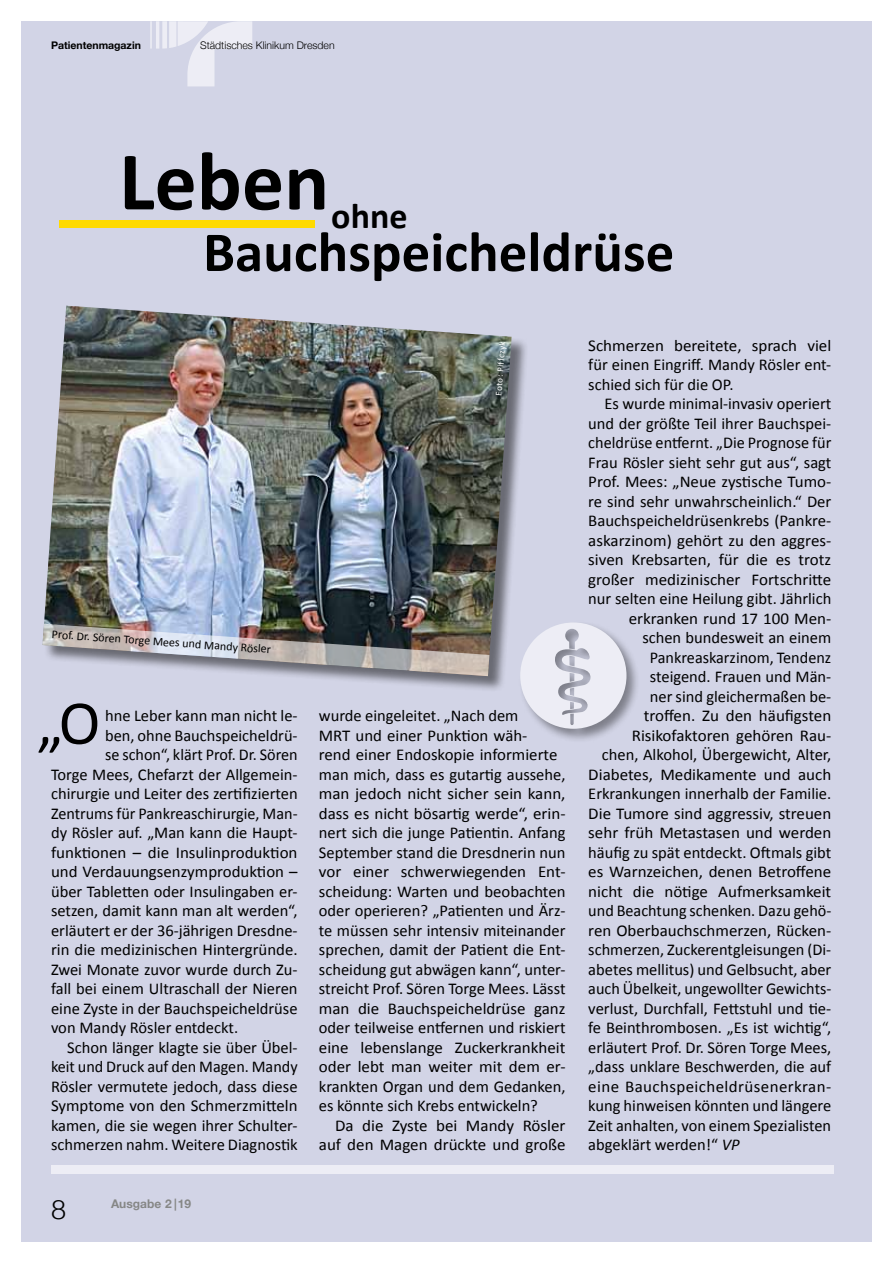
<style>
.page{position:relative;width:893px;height:1263px;background:#fff}
.page>*{position:absolute;margin:0;border:0;box-sizing:border-box;transform-origin:0 0}
.t1{font:700 84px "Calibri";color:#000}
.t2{font:63px "Calibri";color:#000}
.t3{font:700 57px "Calibri";color:#000}
.t4{font:700 36px "Calibri";color:#000}
.t5{font:300 27px "Helvetica Neue";color:#000}
.t6{font:16.5px/19.5px "Calibri";color:#000}
.t7{font:16.5px "Calibri";letter-spacing:.025em;color:#000}
.t8{font:12px "Calibri";color:#000}
.t9{font:700 12px "Helvetica Neue";color:#868786}
.t10{font:300 10.5px "Helvetica Neue";color:#000}
.t11{font:700 10.5px "Helvetica Neue";color:#000}
.t12{font:9px "Calibri";color:#fff}
.s1{font-style:italic}
</style>
<div class="page">
<div style="left:21px;top:21px;width:851px;height:1221px;background:#d2d4e6"></div>
<div style="left:60px;top:220px;width:255px;height:8px;background:#ffda00"></div>
<div style="left:44px;top:307px;width:484px;height:386px;background:#000;opacity:.5"></div>
<img style="left:44px;top:306px;width:468px;height:370px">
<img style="left:43px;top:624px;width:446px;height:52px">
<svg style="left:150px;top:21px;width:102px;height:65px"></svg>
<div style="left:51px;top:1165px;width:782px;height:9px;background:#ededf5"></div>
<div style="left:518px;top:620px;width:122px;height:123px;background:#000;opacity:.67"></div>
<svg style="left:520px;top:622px;width:106px;height:107px"></svg>
<p class="t11" style="left:51px;top:37px;width:92px">Patientenmagazin</p>
<p class="t10" style="left:200px;top:37px;width:136px">Städtisches Klinikum Dresden</p>
<h1 class="t1" style="left:119px;top:129px;width:212px">Leben</h1>
<h3 class="t4" style="left:331px;top:194px;width:78px">ohne</h3>
<h3 class="t3" style="left:203px;top:217px;width:473px">Bauchspeicheldrüse</h3>
<p class="t12" style="left:493px;top:395px;width:56px;rotate:-86deg">Foto: Piffczyk</p>
<p class="t8" style="left:52px;top:626px;width:221px;rotate:4deg">Prof. Dr. Sören Torge Mees und Mandy Rösler</p>
<h2 class="t2" style="left:37px;top:684px;width:65px">„O</h2>
<p class="t6" style="left:105px;top:705px;width:194px">hne Leber kann man nicht le-</p>
<p class="t6" style="left:105px;top:725px;width:194px">ben, ohne Bauchspeicheldrü-</p>
<p class="t6" style="left:105px;top:744px;width:194px">se schon“, klärt Prof. Dr. Sören</p>
<p class="t6" style="left:51px;top:764px;width:248px">Torge Mees, Chefarzt der Allgemein-</p>
<p class="t6" style="left:51px;top:783px;width:248px">chirurgie und Leiter des zertifizierten</p>
<p class="t6" style="left:51px;top:803px;width:248px">Zentrums für Pankreaschirurgie, Man-</p>
<p class="t6" style="left:51px;top:822px;width:248px">dy Rösler auf. „Man kann die Haupt-</p>
<p class="t6" style="left:51px;top:842px;width:248px">funktionen – die Insulinproduktion</p>
<p class="t6" style="left:51px;top:861px;width:248px">und Verdauungsenzymproduktion –</p>
<p class="t6" style="left:51px;top:881px;width:248px">über Tabletten oder Insulingaben er-</p>
<p class="t6" style="left:51px;top:900px;width:248px">setzen, damit kann man alt werden“,</p>
<p class="t6" style="left:51px;top:920px;width:248px">erläutert er der 36-jährigen Dresdne-</p>
<p class="t6" style="left:51px;top:939px;width:248px">rin die medizinischen Hintergründe.</p>
<p class="t6" style="left:51px;top:959px;width:248px">Zwei Monate zuvor wurde durch Zu-</p>
<p class="t6" style="left:51px;top:978px;width:248px">fall bei einem Ultraschall der Nieren</p>
<p class="t6" style="left:51px;top:998px;width:248px">eine Zyste in der Bauchspeicheldrüse</p>
<p class="t6" style="left:51px;top:1017px;width:189px">von Mandy Rösler entdeckt.</p>
<p class="t6" style="left:67px;top:1037px;width:232px">Schon länger klagte sie über Übel-</p>
<p class="t6" style="left:51px;top:1056px;width:248px">keit und Druck auf den Magen. Mandy</p>
<p class="t6" style="left:51px;top:1076px;width:248px">Rösler vermutete jedoch, dass diese</p>
<p class="t6" style="left:51px;top:1095px;width:248px">Symptome von den Schmerzmitteln</p>
<p class="t6" style="left:51px;top:1115px;width:248px">kamen, die sie wegen ihrer Schulter-</p>
<p class="t6" style="left:51px;top:1134px;width:248px">schmerzen nahm. Weitere Diagnostik</p>
<h3 class="t5" style="left:51px;top:1187px;width:17px">8</h3>
<p class="t9" style="left:111px;top:1195px;width:82px">Ausgabe 2 |19</p>
<p class="t6" style="left:319px;top:705px;width:248px">wurde eingeleitet. „Nach dem<br>MRT und einer Punktion wäh-<br>rend einer Endoskopie informierte man mich, dass es gutartig aussehe, man jedoch nicht sicher sein kann, dass es nicht bösartig werde“, erin&shy;nert sich die junge Patientin. Anfang September stand die Dresdnerin nun vor einer schwerwiegenden Ent&shy;scheidung: Warten und beobachten oder operieren? „Patienten und Ärz&shy;te müssen sehr intensiv miteinander sprechen, damit der Patient die Ent&shy;scheidung gut abwägen kann“, unter&shy;streicht Prof. Sören Torge Mees. Lässt man die Bauchspeicheldrüse ganz oder teilweise entfernen und riskiert eine lebenslange Zuckerkrankheit oder lebt man weiter mit dem er&shy;krankten Organ und dem Gedanken, es könnte sich Krebs entwickeln?</p>
<p class="t6" style="left:319px;top:1115px;width:248px;text-align:right">Da die Zyste bei Mandy Rösler auf den Magen drückte und große</p>
<p class="t6" style="left:588px;top:335px;width:245px;text-align:justify">Schmerzen bereitete, sprach viel für einen Eingriff. Mandy Rösler ent&shy;schied sich für die OP.</p>
<p class="t6" style="left:604px;top:393px;width:228px">Es wurde minimal-invasiv operiert</p>
<p class="t6" style="left:588px;top:413px;width:244px">und der größte Teil ihrer Bauchspei-</p>
<p class="t6" style="left:588px;top:432px;width:245px">cheldrüse entfernt. „Die Prognose für</p>
<p class="t6" style="left:588px;top:452px;width:245px">Frau Rösler sieht sehr gut aus“, sagt</p>
<p class="t6" style="left:588px;top:471px;width:244px">Prof. Mees: „Neue zystische Tumo-</p>
<p class="t6" style="left:588px;top:491px;width:245px">re sind sehr unwahrscheinlich.“ Der</p>
<p class="t6" style="left:588px;top:510px;width:244px">Bauchspeicheldrüsenkrebs (Pankre-</p>
<p class="t6" style="left:588px;top:530px;width:244px">askarzinom) gehört zu den aggres-</p>
<p class="t6" style="left:588px;top:549px;width:244px">siven Krebsarten, für die es trotz</p>
<p class="t6" style="left:588px;top:569px;width:245px">großer medizinischer Fortschritte</p>
<p class="t6" style="left:588px;top:588px;width:244px">nur selten eine Heilung gibt. Jährlich</p>
<p class="t6" style="left:629px;top:608px;width:204px">erkranken rund 17 100 Men-</p>
<p class="t6" style="left:642px;top:627px;width:190px">schen bundesweit an einem</p>
<p class="t6" style="left:650px;top:647px;width:183px">Pankreaskarzinom, Tendenz</p>
<p class="t6" style="left:650px;top:666px;width:183px">steigend. Frauen und Män-</p>
<p class="t6" style="left:650px;top:686px;width:183px">ner sind gleichermaßen be-</p>
<p class="t6" style="left:644px;top:705px;width:189px">troffen. Zu den häufigsten</p>
<p class="t6" style="left:632px;top:725px;width:201px">Risikofaktoren gehören Rau-</p>
<p class="t6" style="left:602px;top:744px;width:231px">chen, Alkohol, Übergewicht, Alter,</p>
<p class="t6" style="left:588px;top:764px;width:244px">Diabetes, Medikamente und auch</p>
<p class="t6" style="left:588px;top:783px;width:244px">Erkrankungen innerhalb der Familie.</p>
<p class="t6" style="left:588px;top:803px;width:244px">Die Tumore sind aggressiv, streuen</p>
<p class="t6" style="left:588px;top:822px;width:244px">sehr früh Metastasen und werden</p>
<p class="t6" style="left:588px;top:842px;width:244px">häufig zu spät entdeckt. Oftmals gibt</p>
<p class="t6" style="left:588px;top:861px;width:244px">es Warnzeichen, denen Betroffene</p>
<p class="t6" style="left:588px;top:881px;width:244px">nicht die nötige Aufmerksamkeit</p>
<p class="t6" style="left:588px;top:900px;width:244px">und Beachtung schenken. Dazu gehö-</p>
<p class="t6" style="left:588px;top:920px;width:244px">ren Oberbauchschmerzen, Rücken-</p>
<p class="t6" style="left:588px;top:939px;width:244px">schmerzen, Zuckerentgleisungen (Di-</p>
<p class="t6" style="left:588px;top:959px;width:244px">abetes mellitus) und Gelbsucht, aber</p>
<p class="t6" style="left:588px;top:978px;width:245px">auch Übelkeit, ungewollter Gewichts-</p>
<p class="t6" style="left:588px;top:998px;width:244px">verlust, Durchfall, Fettstuhl und tie-</p>
<p class="t6" style="left:588px;top:1017px;width:245px">fe Beinthrombosen. „Es ist wichtig“,</p>
<p class="t6" style="left:588px;top:1037px;width:245px">erläutert Prof. Dr. Sören Torge Mees,</p>
<p class="t6" style="left:588px;top:1056px;width:244px">„dass unklare Beschwerden, die auf</p>
<p class="t7" style="left:588px;top:1076px;width:244px">eine Bauchspeicheldrüsenerkran-</p>
<p class="t6" style="left:588px;top:1095px;width:244px">kung hinweisen könnten und längere</p>
<p class="t6" style="left:588px;top:1115px;width:244px">Zeit anhalten, von einem Spezialisten</p>
<p class="t6" style="left:588px;top:1134px;width:153px">abgeklärt werden!“ <span class="s1">VP</span></p>
</div>
